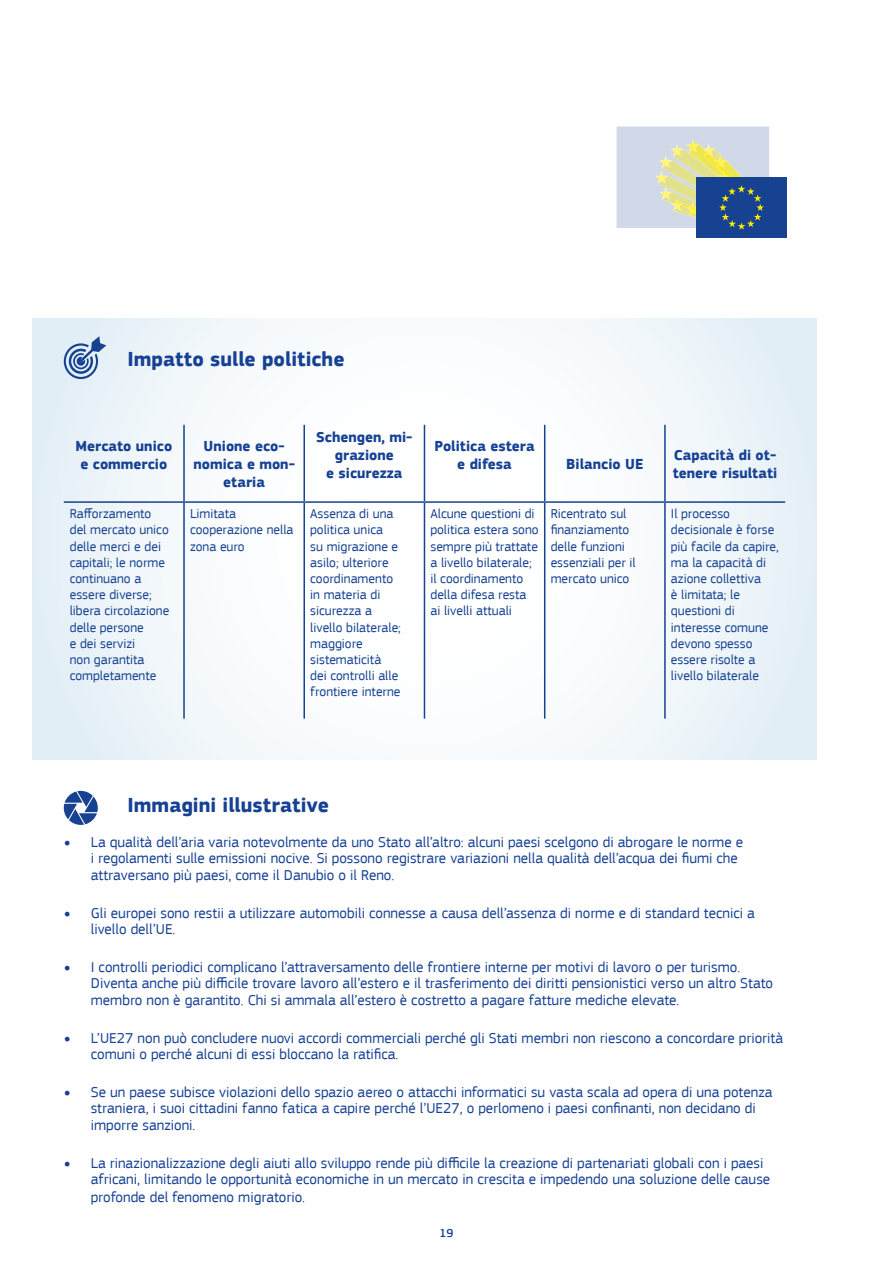
<style>
.page{position:relative;width:893px;height:1263px;background:#fff}
.page>*{position:absolute;margin:0;border:0;box-sizing:border-box;transform-origin:0 0}
.t1{font:700 21px "EC Square Sans Pro";color:#164194}
.t2{font:15px/16.5px "EC Square Sans Pro";color:#164194}
.t3{font:700 15px/18px "EC Square Sans Pro";color:#164194;text-align:center}
.t4{font:13.5px/16.2px "EC Square Sans Pro";color:#164291}
.t5{font:500 12px "EC Square Sans Pro";color:#164291}
.s1{font-family:"Minion Pro";font-size:18px}
</style>
<div class="page">
<svg style="left:33px;top:319px;width:783px;height:440px"></svg>
<div style="left:696px;top:177px;width:91px;height:60px;background:#164291"></div>
<svg style="left:617px;top:126px;width:152px;height:104px"></svg>
<hr style="left:183px;top:425px;width:2px;height:76px;background:#164291">
<hr style="left:303px;top:425px;width:2px;height:76px;background:#164291">
<hr style="left:424px;top:425px;width:1px;height:76px;background:#164291">
<hr style="left:544px;top:425px;width:1px;height:76px;background:#164291">
<hr style="left:664px;top:425px;width:2px;height:76px;background:#164291">
<hr style="left:183px;top:503px;width:2px;height:216px;background:#164291">
<hr style="left:303px;top:503px;width:2px;height:216px;background:#164291">
<hr style="left:424px;top:503px;width:1px;height:216px;background:#164291">
<hr style="left:544px;top:503px;width:1px;height:216px;background:#164291">
<hr style="left:664px;top:503px;width:2px;height:216px;background:#164291">
<hr style="left:64px;top:501px;width:120px;height:2px;background:#164291">
<hr style="left:184px;top:501px;width:120px;height:2px;background:#164291">
<hr style="left:304px;top:501px;width:120px;height:2px;background:#164291">
<hr style="left:424px;top:501px;width:121px;height:2px;background:#164291">
<hr style="left:545px;top:501px;width:120px;height:2px;background:#164291">
<hr style="left:665px;top:501px;width:120px;height:2px;background:#164291">
<svg style="left:64px;top:791px;width:34px;height:34px"></svg>
<svg style="left:64px;top:336px;width:42px;height:43px;background:#9cb2d2"></svg>
<h1 class="t1" style="left:128px;top:346px;width:218px">Impatto sulle politiche</h1>
<p class="t3" style="left:76px;top:438px;width:98px">Mercato unico e commercio</p>
<p class="t3" style="left:193px;top:438px;width:103px">Unione eco&shy;nomica e mon&shy;etaria</p>
<p class="t3" style="left:316px;top:429px;width:98px">Schengen, mi&shy;grazione<br>e sicurezza</p>
<p class="t3" style="left:435px;top:438px;width:102px">Politica estera e difesa</p>
<p class="t3" style="left:566px;top:456px;width:79px">Bilancio UE</p>
<p class="t3" style="left:673px;top:447px;width:106px;text-align:left">Capacità di ot&shy;tenere risultati</p>
<p class="t4" style="left:70px;top:506px;width:101px">Rafforzamento del mercato unico delle merci e dei capitali; le norme continuano a essere diverse; libera circolazione delle persone<br>e dei servizi<br>non garantita completamente</p>
<p class="t4" style="left:190px;top:506px;width:105px">Limitata cooperazione nella zona euro</p>
<p class="t4" style="left:310px;top:506px;width:92px">Assenza di una politica unica<br>su migrazione e asilo; ulteriore coordinamento in materia di sicurezza a livello bilaterale; maggiore sistematicità dei controlli alle frontiere interne</p>
<p class="t4" style="left:430px;top:506px;width:110px">Alcune questioni di politica estera sono sempre più trattate a livello bilaterale; il coordinamento della difesa resta ai livelli attuali</p>
<p class="t4" style="left:551px;top:506px;width:87px">Ricentrato sul finanziamento delle funzioni essenziali per il mercato unico</p>
<p class="t4" style="left:671px;top:506px;width:109px">Il processo decisionale è forse più facile da capire, ma la capacità di azione collettiva<br>è limitata; le questioni di interesse comune devono spesso essere risolte a livello bilaterale</p>
<h1 class="t1" style="left:128px;top:793px;width:203px">Immagini illustrative</h1>
<p class="t2" style="left:91px;top:834px;width:654px;text-indent:-27px"><span class="s1">•</span> La qualità dell’aria varia notevolmente da uno Stato all’altro: alcuni paesi scelgono di abrogare le norme e i regolamenti sulle emissioni nocive. Si possono registrare variazioni nella qualità dell’acqua dei fiumi che attraversano più paesi, come il Danubio o il Reno.</p>
<p class="t2" style="left:91px;top:904px;width:666px;text-indent:-27px"><span class="s1">•</span> Gli europei sono restii a utilizzare automobili connesse a causa dell’assenza di norme e di standard tecnici a livello dell’UE.</p>
<p class="t2" style="left:91px;top:959px;width:684px;text-indent:-27px"><span class="s1">•</span> I controlli periodici complicano l’attraversamento delle frontiere interne per motivi di lavoro o per turismo.<br>Diventa anche più difficile trovare lavoro all’estero e il trasferimento dei diritti pensionistici verso un altro Stato membro non è garantito. Chi si ammala all’estero è costretto a pagare fatture mediche elevate.</p>
<p class="t2" style="left:91px;top:1029px;width:694px;text-indent:-27px"><span class="s1">•</span> L’UE27 non può concludere nuovi accordi commerciali perché gli Stati membri non riescono a concordare priorità comuni o perché alcuni di essi bloccano la ratifica.</p>
<p class="t2" style="left:91px;top:1084px;width:683px;text-indent:-27px"><span class="s1">•</span> Se un paese subisce violazioni dello spazio aereo o attacchi informatici su vasta scala ad opera di una potenza straniera, i suoi cittadini fanno fatica a capire perché l’UE27, o perlomeno i paesi confinanti, non decidano di imporre sanzioni.</p>
<p class="t2" style="left:91px;top:1154px;width:681px;text-indent:-27px"><span class="s1">•</span> La rinazionalizzazione degli aiuti allo sviluppo rende più difficile la creazione di partenariati globali con i paesi africani, limitando le opportunità economiche in un mercato in crescita e impedendo una soluzione delle cause</p>
<p class="t2" style="left:91px;top:1189px;width:216px">profonde del fenomeno migratorio.</p>
<p class="t5" style="left:440px;top:1225px;width:15px">19</p>
</div>
